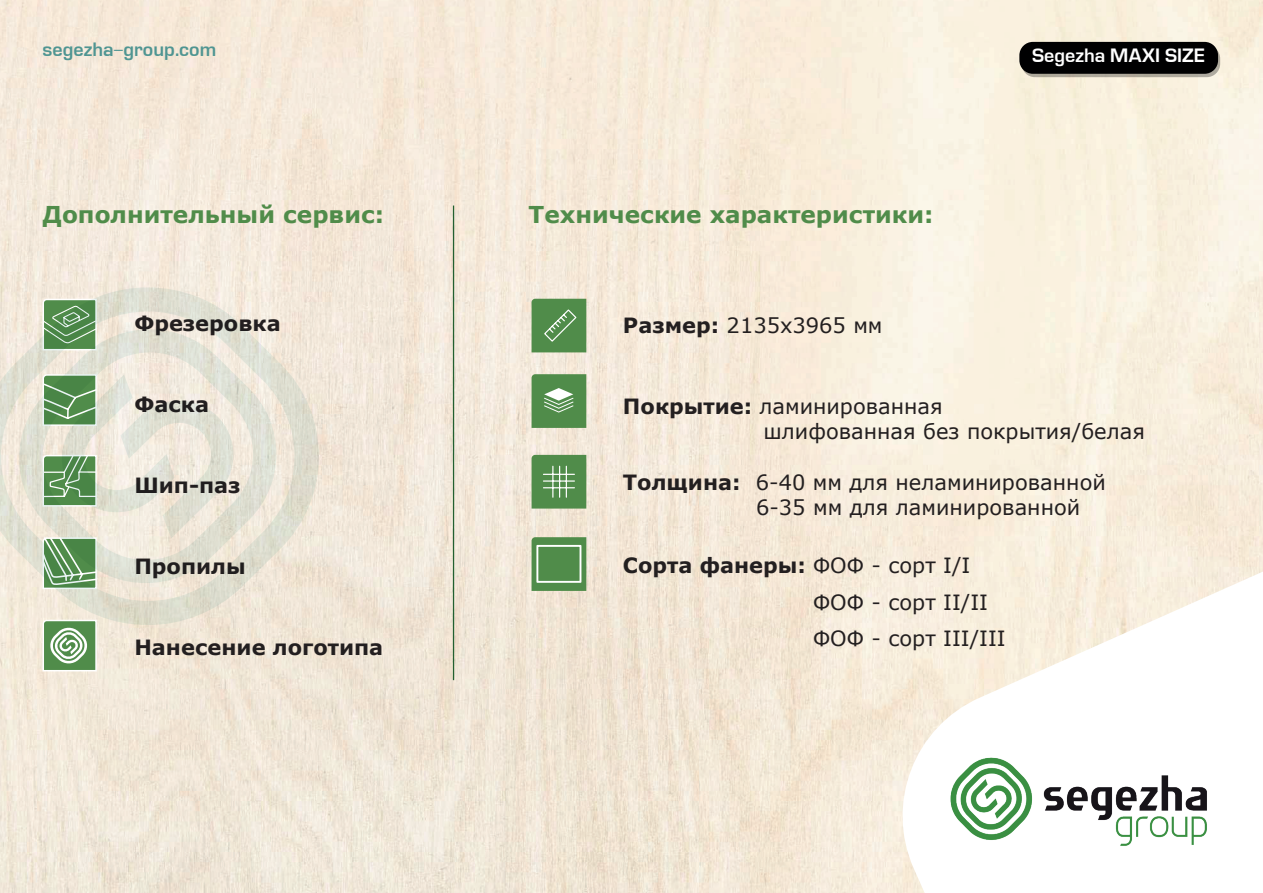
<style>
.page{position:relative;width:1263px;height:893px;background:#fff}
.page>*{position:absolute;margin:0;border:0;box-sizing:border-box;transform-origin:0 0}
.t1{font:700 23.25px "Verdana";color:#508c4a}
.t2{font:21px/25.2px "Verdana";color:#231f20}
.t3{font:700 21px "Verdana";color:#231f20}
.t4{font:18px "Europe Demi Normal";color:#4f9592}
.t5{font:18px "Europe Demi Normal";color:#fff}
.s1{font-weight:700}
.s2{font-weight:400}
</style>
<div class="page">
<img style="left:0;top:0;width:1263px;height:893px">
<svg style="left:885px;top:491px;width:378px;height:402px"></svg>
<img style="left:947px;top:754px;width:265px;height:97px">
<svg style="left:531px;top:299px;width:55px;height:53px;background:#599254"></svg>
<svg style="left:531px;top:374px;width:55px;height:54px;background:#63985d"></svg>
<svg style="left:531px;top:455px;width:55px;height:54px;background:#568f50"></svg>
<hr style="left:552px;top:466px;width:1px;height:31px;background:#fff">
<hr style="left:559px;top:466px;width:1px;height:31px;background:#fff">
<hr style="left:566px;top:466px;width:1px;height:31px;background:#fff">
<hr style="left:543px;top:487px;width:31px;height:1px;background:#fff">
<hr style="left:543px;top:480px;width:31px;height:2px;background:#fff">
<hr style="left:543px;top:474px;width:31px;height:1px;background:#fff">
<svg style="left:531px;top:537px;width:55px;height:54px;background:#64995e"></svg>
<div style="left:1021px;top:45px;width:199px;height:32px;background:#aea99b;border-radius:14px"></div>
<div style="left:1019px;top:42px;width:199px;height:32px;background:#000001;border-radius:14px"></div>
<svg style="left:42px;top:627px;width:56px;height:45px"></svg>
<hr style="left:453px;top:206px;width:1px;height:474px;background:#236030">
<svg style="left:0;top:286px;width:320px;height:341px;background:#e3e0d1"></svg>
<svg style="left:42px;top:373px;width:197px;height:217px;background:#d1d7c3"></svg>
<p class="t4" style="left:43px;top:39px;width:175px">segezha-group.com</p>
<p class="t1" style="left:43px;top:200px;width:343px">Дополнительный сервис:</p>
<p class="t1" style="left:529px;top:200px;width:406px">Технические характеристики:</p>
<p class="t3" style="left:134px;top:310px;width:148px">Фрезеровка</p>
<p class="t2" style="left:623px;top:313px;width:261px"><span class="s1">Размер:</span> 2135х3965 мм</p>
<p class="t5" style="left:1032px;top:45px;width:174px">Segezha MAXI SIZE</p>
<p class="t3" style="left:134px;top:391px;width:76px">Фаска</p>
<p class="t3" style="left:134px;top:472px;width:108px">Шип-паз</p>
<p class="t3" style="left:134px;top:553px;width:113px">Пропилы</p>
<p class="t3" style="left:134px;top:634px;width:250px">Нанесение логотипа</p>
<p class="t2" style="left:763px;top:394px;width:383px;text-indent:-140px"><span class="s1">Покрытие:</span> ламинированная<br>шлифованная без покрытия/белая</p>
<p class="t2" style="left:756px;top:470px;width:351px;text-indent:-133px"><span class="s1">Толщина:</span> 6-40 мм для неламинированной<br>6-35 мм для ламинированной</p>
<p class="t3" style="left:623px;top:552px;width:349px">Сорта фанеры: <span class="s2">ФОФ - сорт I/I</span></p>
<p class="t2" style="left:813px;top:584px;width:194px;line-height:36px">ФОФ - сорт II/II<br>ФОФ - сорт III/III</p>
</div>
